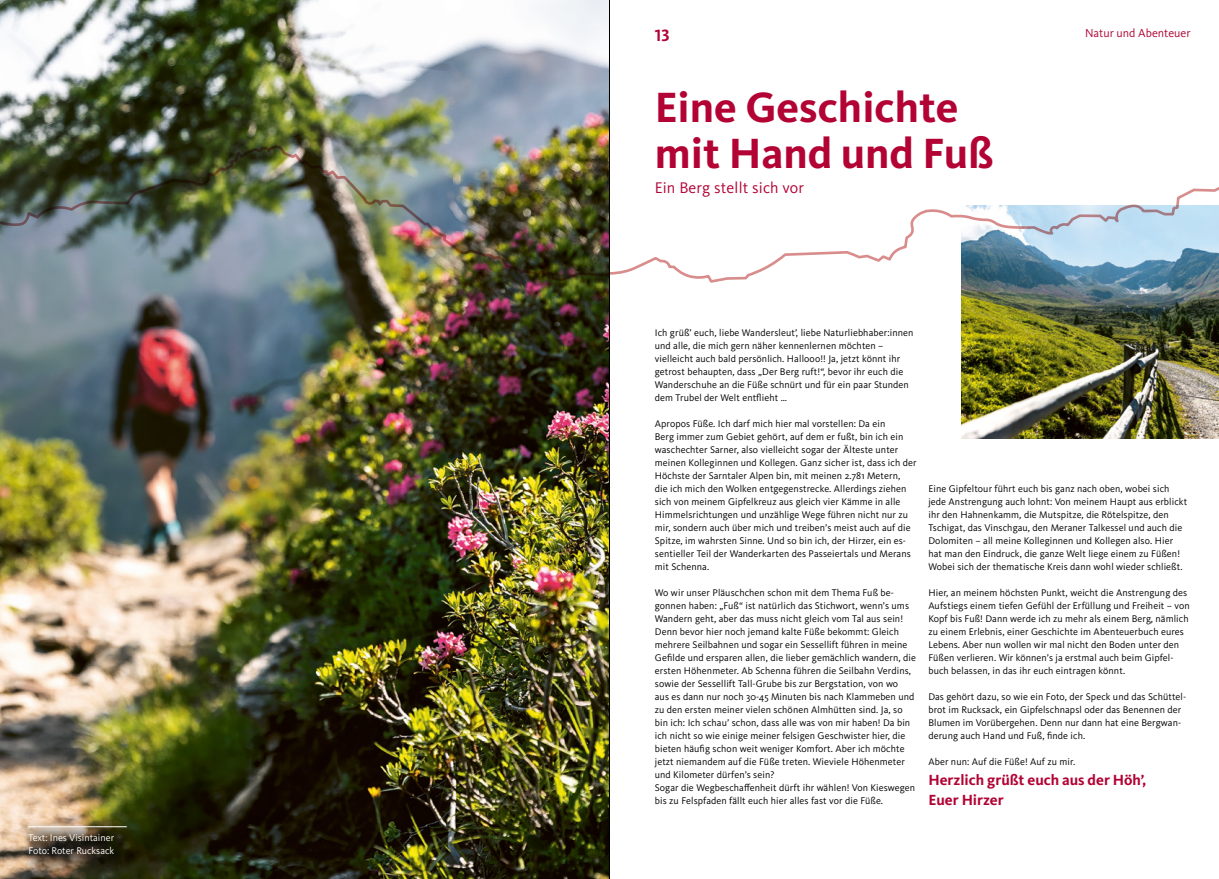
<style>
.page{position:relative;width:1219px;height:879px;background:#fff}
.page>*{position:absolute;margin:0;border:0;box-sizing:border-box;transform-origin:0 0}
.Titel{font:700 43.8px/46px "Kievit OT";color:#b20334}
.t1{font:700 17px "Kievit OT";color:#b20334}
.t2{font:16px "Kievit OT";letter-spacing:.01em;color:#b20334}
.Hervorhebung_Fließtext{font:700 15.2px "Kievit OT";color:#b20334}
.t3{font:12px "Kievit OT";color:#b20334}
.Fließtext{font:10px/13px "Kievit OT";letter-spacing:.01em;color:#000}
.t4{font:10px "Kievit OT";color:#fff}
</style>
<div class="page">
<img style="left:961px;top:284px;width:258px;height:155px">
<img style="left:0;top:0;width:609px;height:879px">
<img style="left:0;top:145px;width:1219px;height:139px">
<div style="left:21px;top:818px;width:127px;height:58px;background:#000;opacity:.66"></div>
<hr style="left:28px;top:826px;width:99px;height:1px;background:#fff">
<hr style="left:609px;top:0;width:1px;height:879px;background:#000">
<p class="t4" style="left:28px;top:832px;width:87px">Text: Ines Visintainer</p>
<p class="t4" style="left:28px;top:845px;width:87px">Foto: Roter Rucksack</p>
<p class="t1" style="left:655px;top:26px;width:16px">13</p>
<p class="Titel" style="left:655px;top:85px;width:340px">Eine Geschichte mit Hand und Fuß</p>
<h2 class="t2" style="left:655px;top:179px;width:151px">Ein Berg stellt sich vor</h2>
<p class="t3" style="left:1085px;top:27px;width:107px">Natur und Abenteuer</p>
<p class="Fließtext" style="left:655px;top:326px;width:260px">Ich grüß’ euch, liebe Wandersleut’, liebe Naturliebhaber:innen und alle, die mich gern näher kennenlernen möchten – vielleicht auch bald persönlich. Hallooo!! Ja, jetzt könnt ihr getrost behaupten, dass „Der Berg ruft!“, bevor ihr euch die Wanderschuhe an die Füße schnürt und für ein paar Stunden dem Trubel der Welt entflieht …</p>
<p class="Fließtext" style="left:655px;top:417px;width:263px">Apropos Füße. Ich darf mich hier mal vorstellen: Da ein<br>Berg immer zum Gebiet gehört, auf dem er fußt, bin ich ein waschechter Sarner, also vielleicht sogar der Älteste unter meinen Kolleginnen und Kollegen. Ganz sicher ist, dass ich der Höchste der Sarntaler Alpen bin, mit meinen 2.781 Metern,<br>die ich mich den Wolken entgegenstrecke. Allerdings ziehen sich von meinem Gipfelkreuz aus gleich vier Kämme in alle Himmelsrichtungen und unzählige Wege führen nicht nur zu mir, sondern auch über mich und treiben’s meist auch auf die Spitze, im wahrsten Sinne. Und so bin ich, der Hirzer, ein es&shy;sentieller Teil der Wanderkarten des Passeiertals und Merans mit Schenna.</p>
<p class="Fließtext" style="left:655px;top:586px;width:263px">Wo wir unser Pläuschchen schon mit dem Thema Fuß be&shy;gonnen haben: „Fuß“ ist natürlich das Stichwort, wenn’s ums Wandern geht, aber das muss nicht gleich vom Tal aus sein!<br>Denn bevor hier noch jemand kalte Füße bekommt: Gleich mehrere Seilbahnen und sogar ein Sessellift führen in meine Gefilde und ersparen allen, die lieber gemächlich wandern, die ersten Höhenmeter. Ab Schenna führen die Seilbahn Verdins, sowie der Sessellift Tall-Grube bis zur Bergstation, von wo<br>aus es dann nur noch 30-45 Minuten bis nach Klammeben und zu den ersten meiner vielen schönen Almhütten sind. Ja, so bin ich: Ich schau’ schon, dass alle was von mir haben! Da bin ich nicht so wie einige meiner felsigen Geschwister hier, die bieten häufig schon weit weniger Komfort. Aber ich möchte jetzt niemandem auf die Füße treten. Wieviele Höhenmeter und Kilometer dürfen’s sein?<br>Sogar die Wegbeschaffenheit dürft ihr wählen! Von Kieswegen bis zu Felspfaden fällt euch hier alles fast vor die Füße.</p>
<p class="Fließtext" style="left:928px;top:482px;width:260px">Eine Gipfeltour führt euch bis ganz nach oben, wobei sich jede Anstrengung auch lohnt: Von meinem Haupt aus erblickt ihr den Hahnenkamm, die Mutspitze, die Rötelspitze, den Tschigat, das Vinschgau, den Meraner Talkessel und auch die Dolomiten – all meine Kolleginnen und Kollegen also. Hier hat man den Eindruck, die ganze Welt liege einem zu Füßen!<br>Wobei sich der thematische Kreis dann wohl wieder schließt.</p>
<p class="Fließtext" style="left:928px;top:586px;width:263px">Hier, an meinem höchsten Punkt, weicht die Anstrengung des Aufstiegs einem tiefen Gefühl der Erfüllung und Freiheit – von Kopf bis Fuß! Dann werde ich zu mehr als einem Berg, nämlich zu einem Erlebnis, einer Geschichte im Abenteuerbuch eures Lebens. Aber nun wollen wir mal nicht den Boden unter den Füßen verlieren. Wir können’s ja erstmal auch beim Gipfel&shy;buch belassen, in das ihr euch eintragen könnt.</p>
<p class="Fließtext" style="left:928px;top:690px;width:259px">Das gehört dazu, so wie ein Foto, der Speck und das Schüttel&shy;brot im Rucksack, ein Gipfelschnapsl oder das Benennen der Blumen im Vorübergehen. Denn nur dann hat eine Bergwan&shy;derung auch Hand und Fuß, finde ich.</p>
<p class="Fließtext" style="left:928px;top:755px;width:148px">Aber nun: Auf die Füße! Auf zu mir.</p>
<p class="Hervorhebung_Fließtext" style="left:928px;top:771px;width:220px">Herzlich grüßt euch aus der Höh’,</p>
<p class="Hervorhebung_Fließtext" style="left:928px;top:791px;width:77px">Euer Hirzer</p>
</div>
